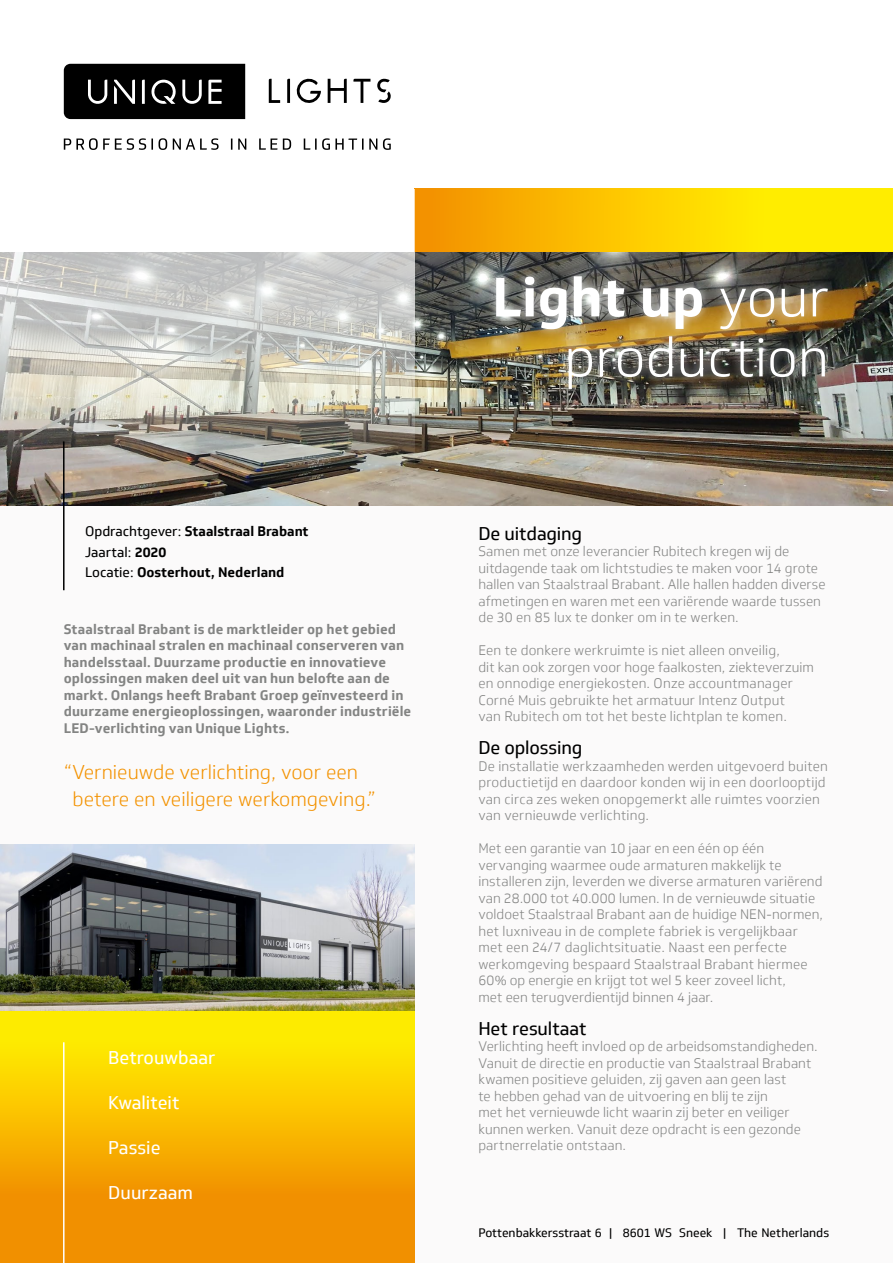
<style>
.page{position:relative;width:893px;height:1263px;background:#fff}
.page>*{position:absolute;margin:0;border:0;box-sizing:border-box;transform-origin:0 0}
.t1{font:300 54px/60px "Soleto";color:#fff;text-align:right}
.t2{font:300 19.5px/27px "Soleto";color:#f39200}
.t3{font:18px "Soleto";color:#fff}
.t4{font:18px "Soleto";letter-spacing:-.01em;color:#000}
.t5{font:300 13.5px/16.5px "Soleto";letter-spacing:.005em;color:#838483}
.t6{font:700 13.5px/16.5px "Soleto";letter-spacing:.005em;color:#838483}
.t7{font:700 13.5px/20.2px "Soleto";color:#000}
.t8{font:12px "Soleto";color:#000}
.s1{font-weight:700}
.s2{font-weight:400}
</style>
<div class="page">
<div style="left:0;top:253px;width:893px;height:1010px;background:#fbfafa"></div>
<svg style="left:415px;top:189px;width:478px;height:64px;background:#f9c901"></svg>
<img style="left:415px;top:253px;width:478px;height:252px">
<svg style="left:0;top:1010px;width:415px;height:253px;background:#f7b700"></svg>
<svg style="left:0;top:189px;width:415px;height:316px"></svg>
<hr style="left:63px;top:1042px;width:2px;height:221px;background:#fff">
<div style="left:486px;top:267px;width:350px;height:131px;background:#fff;opacity:.75"></div>
<img style="left:0;top:844px;width:415px;height:166px">
<svg style="left:64px;top:64px;width:327px;height:55px"></svg>
<svg style="left:64px;top:138px;width:327px;height:12px"></svg>
<hr style="left:63px;top:441px;width:2px;height:149px;background:#000">
<h1 class="t1" style="left:492px;top:268px;width:338px"><span class="s1">Light up</span> your production</h1>
<p class="t7" style="left:85px;top:522px;width:225px"><span class="s2">Opdrachtgever:</span> Staalstraal Brabant<br><span class="s2">Jaartal:</span> 2020<br><span class="s2">Locatie:</span> Oosterhout, Nederland</p>
<h3 class="t4" style="left:478px;top:523px;width:105px">De uitdaging</h3>
<p class="t5" style="left:478px;top:543px;width:349px">Samen met onze leverancier Rubitech kregen wij de uitdagende taak om lichtstudies te maken voor 14 grote hallen van Staalstraal Brabant. Alle hallen hadden diverse afmetingen en waren met een variërende waarde tussen de 30 en 85 lux te donker om in te werken.</p>
<p class="t5" style="left:478px;top:642px;width:337px">Een te donkere werkruimte is niet alleen onveilig,<br>dit kan ook zorgen voor hoge faalkosten, ziekteverzuim en onnodige energiekosten. Onze accountmanager Corné Muis gebruikte het armatuur Intenz Output<br>van Rubitech om tot het beste lichtplan te komen.</p>
<h3 class="t4" style="left:478px;top:737px;width:105px">De oplossing</h3>
<p class="t5" style="left:478px;top:758px;width:351px">De installatie werkzaamheden werden uitgevoerd buiten productietijd en daardoor konden wij in een doorlooptijd van circa zes weken onopgemerkt alle ruimtes voorzien van vernieuwde verlichting.</p>
<p class="t5" style="left:478px;top:840px;width:346px">Met een garantie van 10 jaar en een één op één vervanging waarmee oude armaturen makkelijk te installeren zijn, leverden we diverse armaturen variërend van 28.000 tot 40.000 lumen. In de vernieuwde situatie voldoet Staalstraal Brabant aan de huidige NEN-normen, het luxniveau in de complete fabriek is vergelijkbaar met een 24/7 daglichtsituatie. Naast een perfecte werkomgeving bespaard Staalstraal Brabant hiermee 60% op energie en krijgt tot wel 5 keer zoveel licht,<br>met een terugverdientijd binnen 4 jaar.</p>
<h3 class="t4" style="left:478px;top:1018px;width:110px">Het resultaat</h3>
<p class="t5" style="left:478px;top:1038px;width:341px">Verlichting heeft invloed op de arbeidsomstandigheden.<br>Vanuit de directie en productie van Staalstraal Brabant kwamen positieve geluiden, zij gaven aan geen last<br>te hebben gehad van de uitvoering en blij te zijn<br>met het vernieuwde licht waarin zij beter en veiliger kunnen werken. Vanuit deze opdracht is een gezonde partnerrelatie ontstaan.</p>
<p class="t6" style="left:64px;top:621px;width:349px">Staalstraal Brabant is de marktleider op het gebied van machinaal stralen en machinaal conserveren van handelsstaal. Duurzame productie en innovatieve oplossingen maken deel uit van hun belofte aan de markt. Onlangs heeft Brabant Groep geïnvesteerd in duurzame energieoplossingen, waaronder industriële LED-verlichting van Unique Lights.</p>
<h2 class="t2" style="left:73px;top:758px;width:305px;text-indent:-9px">“Vernieuwde verlichting, voor een betere en veiligere werkomgeving.”</h2>
<h3 class="t3" style="left:108px;top:1047px;width:109px">Betrouwbaar</h3>
<h3 class="t3" style="left:108px;top:1092px;width:73px">Kwaliteit</h3>
<h3 class="t3" style="left:108px;top:1137px;width:54px">Passie</h3>
<h3 class="t3" style="left:108px;top:1182px;width:86px">Duurzaam</h3>
<p class="t8" style="left:478px;top:1225px;width:352px">Pottenbakkersstraat 6 | 8601 WS Sneek | The Netherlands</p>
</div>
